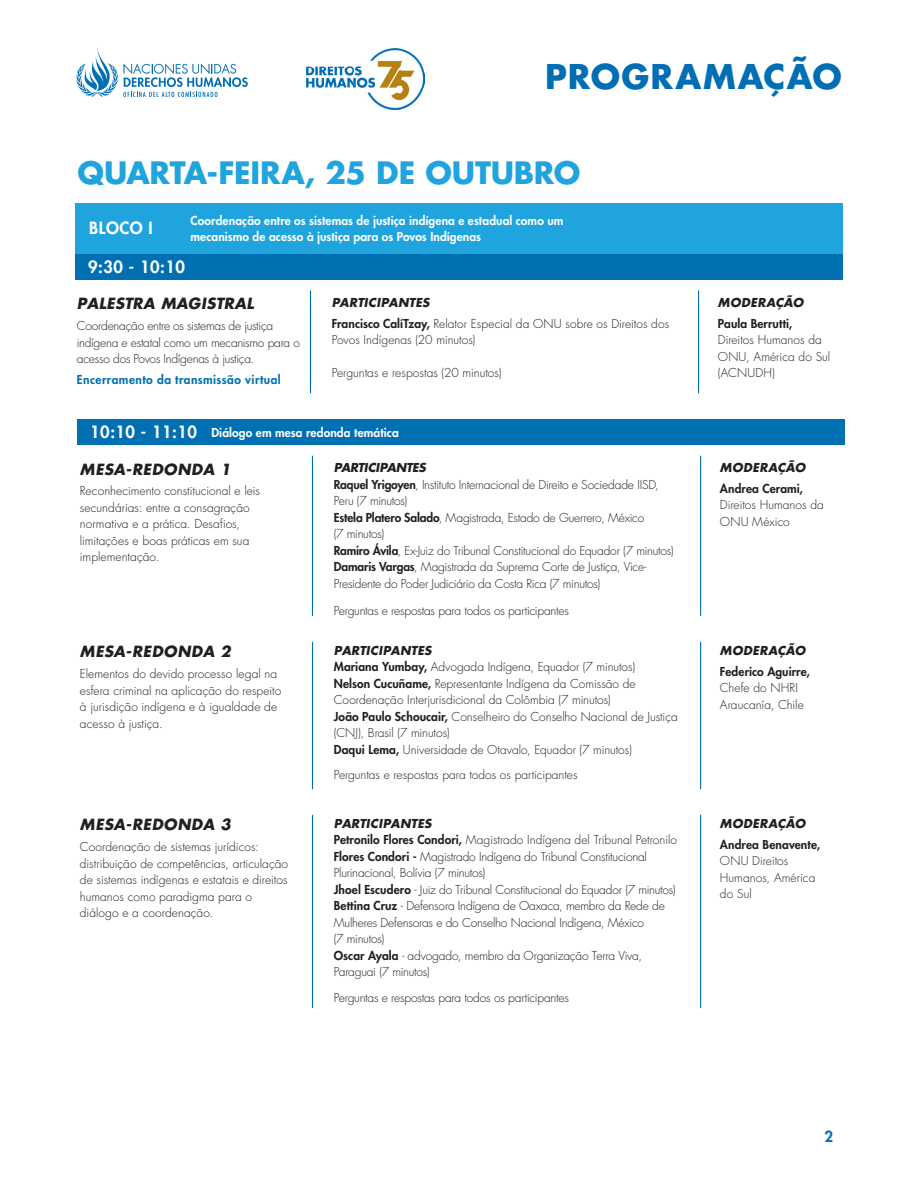
<style>
.page{position:relative;width:918px;height:1188px;background:#fff}
.page>*{position:absolute;margin:0;border:0;box-sizing:border-box;transform-origin:0 0}
.texto_central_1{font:700 33.15px "Futura Std";letter-spacing:.035em;color:#006eb5}
.texto_central_1-2{font:700 30px "Futura Std";letter-spacing:-.01em;color:#1fa4dd}
.t1{font:800 16.5px "Futura Std";letter-spacing:.03em;color:#fff}
.texto_central_1-3{font:italic 700 15px "Futura Std";letter-spacing:.03em;color:#231f20}
.t2{font:800 15px "Futura Std";color:#0070b3}
.texto_central_1-4{font:300 12px/16.5px "Futura Std";letter-spacing:-.01em;color:#231f20}
.texto_central_1-5{font:800 12px/15.8px "Futura Std";letter-spacing:.005em;color:#fff}
.texto_central_1-6{font:italic 700 12px "Futura Std";letter-spacing:.01em;color:#231f20}
.texto_central_1-7{font:italic 700 12px "Futura Std";letter-spacing:.03em;color:#231f20}
.texto_central_1-8{font:800 12px "Futura Std";letter-spacing:.035em;color:#0070b3}
.texto_central_1-9{font:800 12px "Futura Std";letter-spacing:.01em;color:#231f20}
.texto_central_1-10{font:italic 700 12px "Futura Std";letter-spacing:-.025em;color:#231f20}
.s1{font-weight:800}
</style>
<div class="page">
<div style="left:76px;top:203px;width:767px;height:52px;background:#1fa4dd"></div>
<div style="left:76px;top:255px;width:767px;height:25px;background:#0070b3"></div>
<hr style="left:310px;top:291px;width:1px;height:102px;background:#0070b3">
<hr style="left:698px;top:291px;width:1px;height:102px;background:#0070b3">
<div style="left:78px;top:420px;width:767px;height:25px;background:#0070b3"></div>
<hr style="left:312px;top:456px;width:1px;height:160px;background:#0070b3">
<hr style="left:700px;top:456px;width:1px;height:160px;background:#0070b3">
<hr style="left:312px;top:642px;width:1px;height:147px;background:#0070b3">
<hr style="left:700px;top:642px;width:1px;height:147px;background:#0070b3">
<hr style="left:312px;top:815px;width:1px;height:193px;background:#0070b3">
<hr style="left:700px;top:815px;width:1px;height:193px;background:#0070b3">
<img style="left:306px;top:48px;width:119px;height:61px">
<svg style="left:76px;top:48px;width:172px;height:49px"></svg>
<p class="texto_central_1" style="left:545px;top:55px;width:298px">PROGRAMAÇÃO</p>
<p class="texto_central_1-2" style="left:78px;top:152px;width:504px">QUARTA-FEIRA, 25 DE OUTUBRO</p>
<p class="t1" style="left:89px;top:217px;width:65px">BLOCO I</p>
<p class="texto_central_1-5" style="left:191px;top:213px;width:374px">Coordenação entre os sistemas de justiça indígena e estadual como um mecanismo de acesso à justiça para os Povos Indígenas</p>
<p class="t1" style="left:88px;top:257px;width:98px">9:30 - 10:10</p>
<p class="texto_central_1-3" style="left:77px;top:294px;width:179px">PALESTRA MAGISTRAL</p>
<p class="texto_central_1-4" style="left:77px;top:318px;width:225px">Coordenação entre os sistemas de justiça indígena e estatal como um mecanismo para o acesso dos Povos Indígenas à justiça.</p>
<p class="texto_central_1-8" style="left:77px;top:372px;width:205px">Encerramento da transmissão virtual</p>
<p class="texto_central_1-6" style="left:332px;top:294px;width:99px">PARTICIPANTES</p>
<p class="texto_central_1-4" style="left:332px;top:315px;width:339px"><span class="s1">Francisco CalíTzay,</span> Relator Especial da ONU sobre os Direitos dos<br>Povos Indígenas (20 minutos)</p>
<p class="texto_central_1-4" style="left:332px;top:365px;width:171px">Perguntas e respostas (20 minutos)</p>
<p class="t1" style="left:90px;top:422px;width:108px">10:10 - 11:10</p>
<p class="texto_central_1-5" style="left:212px;top:425px;width:189px">Diálogo em mesa redonda temática</p>
<p class="texto_central_1-3" style="left:80px;top:459px;width:152px">MESA-REDONDA 1</p>
<p class="texto_central_1-4" style="left:80px;top:483px;width:182px">Reconhecimento constitucional e leis secundárias: entre a consagração normativa e a prática. Desafios, limitações e boas práticas em sua implementação.</p>
<p class="texto_central_1-3" style="left:80px;top:642px;width:152px">MESA-REDONDA 2</p>
<p class="texto_central_1-4" style="left:80px;top:666px;width:203px">Elementos do devido processo legal na esfera criminal na aplicação do respeito à jurisdição indígena e à igualdade de acesso à justiça.</p>
<p class="texto_central_1-3" style="left:80px;top:815px;width:152px">MESA-REDONDA 3</p>
<p class="texto_central_1-4" style="left:80px;top:839px;width:210px">Coordenação de sistemas jurídicos: distribuição de competências, articulação de sistemas indígenas e estatais e direitos humanos como paradigma para o diálogo e a coordenação.</p>
<p class="texto_central_1-10" style="left:334px;top:460px;width:94px">PARTICIPANTES</p>
<p class="texto_central_1-4" style="left:334px;top:476px;width:327px"><span class="s1">Raquel Yrigoyen</span>, Instituto Internacional de Direito e Sociedade IISD,<br>Peru (7 minutos)</p>
<p class="texto_central_1-4" style="left:334px;top:509px;width:312px"><span class="s1">Estela Platero Salado</span>, Magistrada, Estado de Guerrero, México</p>
<p class="texto_central_1-4" style="left:334px;top:526px;width:52px">(7 minutos)</p>
<p class="texto_central_1-4" style="left:334px;top:542px;width:341px"><span class="s1">Ramiro Ávila</span>, Ex-Juiz do Tribunal Constitucional do Equador (7 minutos)</p>
<p class="texto_central_1-4" style="left:334px;top:559px;width:314px"><span class="s1">Damaris Vargas</span>, Magistrada da Suprema Corte de Justiça, Vice-<br>Presidente do Poder Judiciário da Costa Rica (7 minutos)</p>
<p class="texto_central_1-4" style="left:334px;top:602px;width:237px">Perguntas e respostas para todos os participantes</p>
<p class="texto_central_1-6" style="left:334px;top:643px;width:99px">PARTICIPANTES</p>
<p class="texto_central_1-4" style="left:334px;top:659px;width:303px"><span class="s1">Mariana Yumbay,</span> Advogada Indígena, Equador (7 minutos)</p>
<p class="texto_central_1-4" style="left:334px;top:676px;width:303px"><span class="s1">Nelson Cucuñame,</span> Representante Indígena da Comissão de<br>Coordenação Interjurisdicional da Colômbia (7 minutos)</p>
<p class="texto_central_1-4" style="left:334px;top:709px;width:345px"><span class="s1">João Paulo Schoucair,</span> Conselheiro do Conselho Nacional de Justiça (CNJ), Brasil (7 minutos)</p>
<p class="texto_central_1-4" style="left:334px;top:742px;width:300px"><span class="s1">Daqui Lema,</span> Universidade de Otavalo, Equador (7 minutos)</p>
<p class="texto_central_1-4" style="left:334px;top:767px;width:245px">Perguntas e respostas para todos os participantes</p>
<p class="texto_central_1-6" style="left:334px;top:815px;width:99px">PARTICIPANTES</p>
<p class="texto_central_1-4" style="left:334px;top:832px;width:345px"><span class="s1">Petronilo Flores Condori,</span> Magistrado Indígena del Tribunal Petronilo<br><span class="s1">Flores Condori -</span> Magistrado Indígena do Tribunal Constitucional<br>Plurinacional, Bolívia (7 minutos)</p>
<p class="texto_central_1-4" style="left:334px;top:882px;width:344px"><span class="s1">Jhoel Escudero</span> - Juiz do Tribunal Constitucional do Equador (7 minutos)</p>
<p class="texto_central_1-4" style="left:334px;top:898px;width:333px"><span class="s1">Bettina Cruz</span> - Defensora Indígena de Oaxaca, membro da Rede de<br>Mulheres Defensoras e do Conselho Nacional Indígena, México</p>
<p class="texto_central_1-4" style="left:334px;top:931px;width:52px">(7 minutos)</p>
<p class="texto_central_1-4" style="left:334px;top:948px;width:310px"><span class="s1">Oscar Ayala</span> - advogado, membro da Organização Terra Viva,<br>Paraguai (7 minutos)</p>
<p class="texto_central_1-4" style="left:334px;top:990px;width:237px">Perguntas e respostas para todos os participantes</p>
<p class="texto_central_1-7" style="left:718px;top:294px;width:87px">MODERAÇÃO</p>
<p class="texto_central_1-9" style="left:718px;top:316px;width:76px">Paula Berrutti,</p>
<p class="texto_central_1-4" style="left:718px;top:332px;width:114px">Direitos Humanos da<br>ONU, América do Sul (ACNUDH)</p>
<p class="texto_central_1-7" style="left:720px;top:460px;width:87px">MODERAÇÃO</p>
<p class="texto_central_1-4" style="left:720px;top:481px;width:106px"><span class="s1">Andrea Cerami,<br></span>Direitos Humanos da<br>ONU México</p>
<p class="texto_central_1-7" style="left:720px;top:643px;width:87px">MODERAÇÃO</p>
<p class="texto_central_1-4" style="left:720px;top:663px;width:92px"><span class="s1">Federico Aguirre,<br></span>Chefe do NHRI<br>Araucanía, Chile</p>
<p class="texto_central_1-7" style="left:720px;top:815px;width:87px">MODERAÇÃO</p>
<p class="texto_central_1-4" style="left:720px;top:836px;width:102px"><span class="s1">Andrea Benavente,<br></span>ONU Direitos<br>Humanos, América do Sul</p>
<p class="t2" style="left:824px;top:1127px;width:10px">2</p>
</div>
